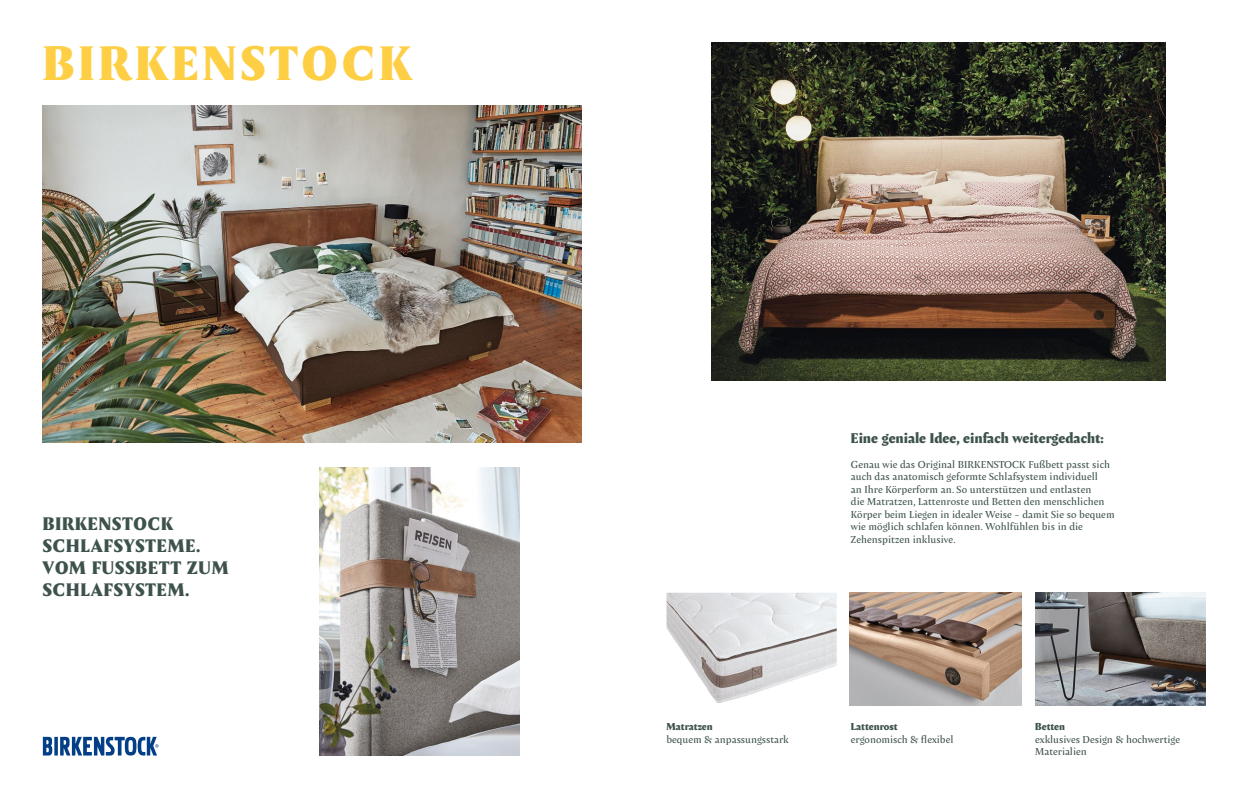
<style>
.page{position:relative;width:1248px;height:794px;background:#fff}
.page>*{position:absolute;margin:0;border:0;box-sizing:border-box;transform-origin:0 0}
.t1{font:48px "Amster Super Negra";letter-spacing:.095em;color:#fecf44}
.t2{font:18px/22px "Amster Super Negra";letter-spacing:.05em;color:#3d524c}
.t3{font:14px "Amster Super Negra";letter-spacing:.005em;color:#3d524c}
.t4{font:10px/12.5px "Amster Gris";letter-spacing:.01em;color:#3d524c}
.t5{font:10px "Amster Super Negra";letter-spacing:.005em;color:#3d524c}
</style>
<div class="page">
<img style="left:43px;top:105px;width:538px;height:338px">
<img style="left:319px;top:468px;width:200px;height:287px">
<img style="left:711px;top:43px;width:454px;height:337px">
<img style="left:849px;top:593px;width:171px;height:112px">
<img style="left:1035px;top:593px;width:170px;height:112px">
<img style="left:666px;top:593px;width:170px;height:110px">
<svg style="left:54px;top:737px;width:4px;height:18px"></svg>
<svg style="left:43px;top:737px;width:9px;height:18px"></svg>
<svg style="left:60px;top:737px;width:99px;height:18px"></svg>
<h1 class="t1" style="left:43px;top:25px;width:370px">BIRKENSTOCK</h1>
<h2 class="t2" style="left:43px;top:511px;width:187px">BIRKENSTOCK<br>SCHLAFSYSTEME.<br>VOM FUSSBETT ZUM<br>SCHLAFSYSTEM.</h2>
<h3 class="t3" style="left:850px;top:426px;width:254px">Eine geniale Idee, einfach weitergedacht:</h3>
<p class="t4" style="left:850px;top:457px;width:265px">Genau wie das Original BIRKENSTOCK Fußbett passt sich auch das anatomisch geformte Schlafsystem individuell<br>an Ihre Körperform an. So unterstützen und entlasten<br>die Matratzen, Lattenroste und Betten den menschlichen Körper beim Liegen in idealer Weise – damit Sie so bequem wie möglich schlafen können. Wohlfühlen bis in die Zehenspitzen inklusive.</p>
<p class="t5" style="left:666px;top:719px;width:48px">Matratzen</p>
<p class="t4" style="left:666px;top:732px;width:124px">bequem &amp; anpassungsstark</p>
<p class="t5" style="left:850px;top:719px;width:48px">Lattenrost</p>
<p class="t4" style="left:850px;top:732px;width:104px">ergonomisch &amp; flexibel</p>
<p class="t5" style="left:1035px;top:719px;width:31px">Betten</p>
<p class="t4" style="left:1035px;top:732px;width:146px">exklusives Design &amp; hochwertige<br>Materialien</p>
</div>
